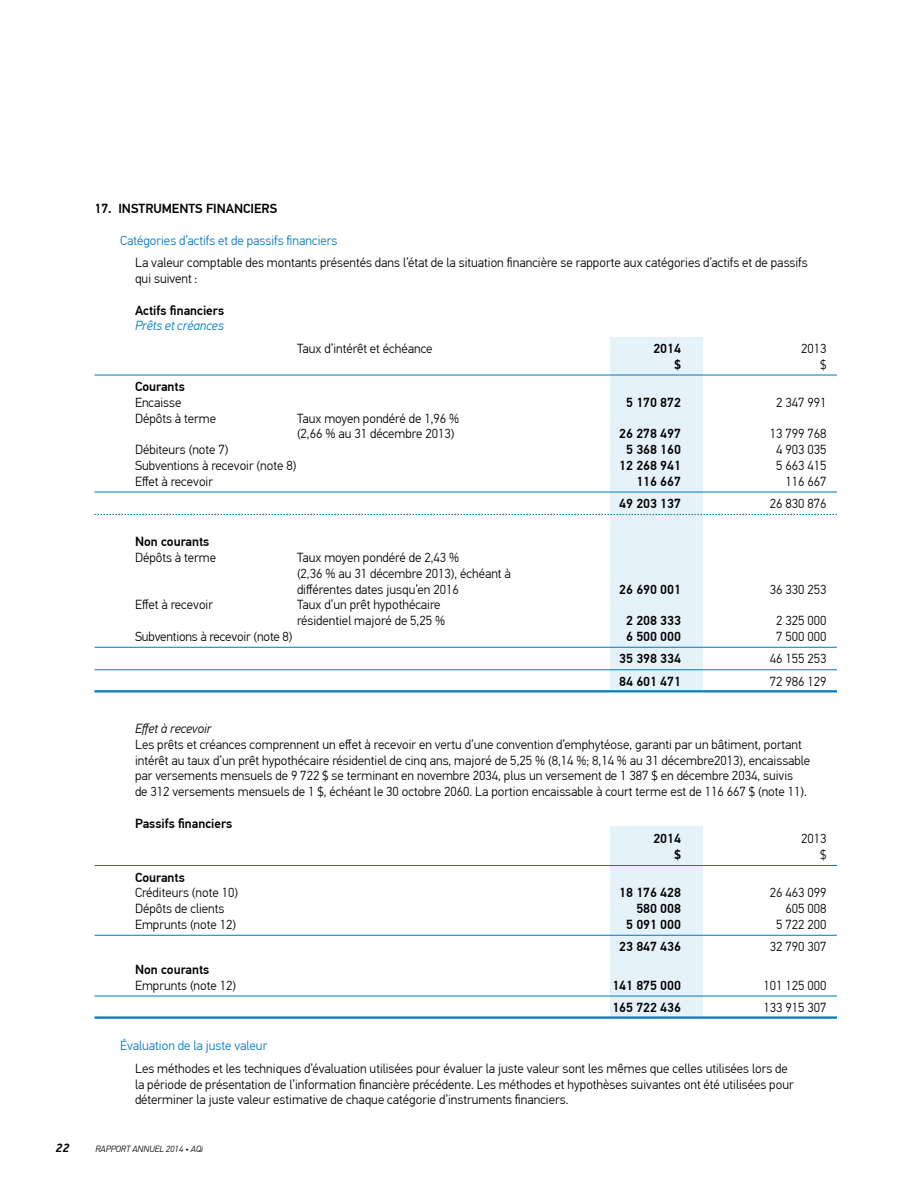
<style>
.page{position:relative;width:918px;height:1188px;background:#fff}
.page>*{position:absolute;margin:0;border:0;box-sizing:border-box;transform-origin:0 0}
.t1{font:300 13.2px/15.8px "PF Din Text Pro";color:#000}
.t2{font:500 13.2px "PF Din Text Pro";color:#000}
.t3{font:300 13.2px "PF Din Text Pro";color:#0079c1}
.t4{font:italic 300 13.2px "PF Din Text Pro";color:#0079c1}
.t5{font:italic 300 13.2px "PF Din Text Pro";color:#000}
.t6{font:italic 700 12px "PF Din Display Pro";color:#000}
.t7{font:italic 300 9px "PF Din Text Pro";color:#000}
</style>
<div class="page">
<div style="left:610px;top:337px;width:93px;height:354px;background:#e6f2f9"></div>
<div style="left:610px;top:826px;width:93px;height:191px;background:#e6f2f9"></div>
<hr style="left:94px;top:375px;width:743px;height:1px;background:#0079c1">
<hr style="left:94px;top:492px;width:743px;height:1px;background:#0079c1">
<svg style="left:94px;top:514px;width:743px;height:1px"></svg>
<hr style="left:94px;top:647px;width:743px;height:1px;background:#0079c1">
<hr style="left:94px;top:670px;width:743px;height:1px;background:#0079c1">
<hr style="left:94px;top:690px;width:743px;height:2px;background:#0079c1">
<hr style="left:94px;top:865px;width:743px;height:1px;background:#0079c1">
<hr style="left:94px;top:935px;width:743px;height:1px;background:#0079c1">
<hr style="left:94px;top:996px;width:743px;height:1px;background:#0079c1">
<hr style="left:94px;top:1016px;width:743px;height:3px;background:#0079c1">
<p class="t2" style="left:94px;top:201px;width:148px">17. INSTRUMENTS FINANCIE</p>
<p class="t2" style="left:262px;top:201px;width:17px">RS</p>
<p class="t3" style="left:120px;top:233px;width:219px">Catégories d’actifs et de passifs financiers</p>
<p class="t1" style="left:135px;top:255px;width:674px">La valeur comptable des montants présentés dans l’état de la situation financière se rapporte aux catégories d’actifs et de passifs qui suivent :</p>
<p class="t2" style="left:135px;top:302px;width:91px">Actifs financiers</p>
<p class="t4" style="left:135px;top:318px;width:90px">Prêts et créances</p>
<p class="t1" style="left:297px;top:341px;width:137px">Taux d’intérêt et échéance</p>
<p class="t2" style="left:653px;top:341px;width:29px">2014</p>
<p class="t1" style="left:801px;top:341px;width:27px">2013</p>
<p class="t2" style="left:674px;top:356px;width:8px">$</p>
<p class="t1" style="left:820px;top:357px;width:8px">$</p>
<p class="t2" style="left:135px;top:379px;width:51px">Courants</p>
<p class="t1" style="left:135px;top:395px;width:48px">Encaisse</p>
<p class="t2" style="left:626px;top:395px;width:56px">5 170 872</p>
<p class="t1" style="left:776px;top:395px;width:52px">2 347 991</p>
<p class="t1" style="left:135px;top:411px;width:83px">Dépôts à terme</p>
<p class="t1" style="left:297px;top:411px;width:164px">Taux moyen pondéré de 1,96 % (2,66 % au 31 décembre 2013)</p>
<p class="t2" style="left:619px;top:426px;width:63px">26 278 497</p>
<p class="t1" style="left:770px;top:426px;width:58px">13 799 768</p>
<p class="t1" style="left:135px;top:442px;width:95px">Débiteurs (note 7)</p>
<p class="t2" style="left:626px;top:442px;width:56px">5 368 160</p>
<p class="t1" style="left:776px;top:442px;width:52px">4 903 035</p>
<p class="t1" style="left:135px;top:458px;width:163px">Subventions à recevoir (note 8)</p>
<p class="t2" style="left:619px;top:458px;width:63px">12 268 941</p>
<p class="t1" style="left:776px;top:458px;width:52px">5 663 415</p>
<p class="t1" style="left:135px;top:474px;width:80px">Effet à recevoir</p>
<p class="t2" style="left:636px;top:473px;width:46px">116 667</p>
<p class="t1" style="left:785px;top:474px;width:43px">116 667</p>
<p class="t2" style="left:619px;top:496px;width:63px">49 203 137</p>
<p class="t1" style="left:770px;top:496px;width:58px">26 830 876</p>
<p class="t2" style="left:135px;top:534px;width:76px">Non courants</p>
<p class="t1" style="left:135px;top:550px;width:83px">Dépôts à terme</p>
<p class="t1" style="left:297px;top:550px;width:215px">Taux moyen pondéré de 2,43 %<br>(2,36 % au 31 décembre 2013), échéant à différentes dates jusqu’en 2016</p>
<p class="t2" style="left:619px;top:581px;width:63px">26 690 001</p>
<p class="t1" style="left:770px;top:582px;width:58px">36 330 253</p>
<p class="t1" style="left:135px;top:597px;width:80px">Effet à recevoir</p>
<p class="t1" style="left:297px;top:597px;width:150px">Taux d’un prêt hypothécaire résidentiel majoré de 5,25 %</p>
<p class="t2" style="left:626px;top:613px;width:56px">2 208 333</p>
<p class="t1" style="left:776px;top:613px;width:52px">2 325 000</p>
<p class="t1" style="left:135px;top:629px;width:159px">Subventions à recevoir (note 8)</p>
<p class="t2" style="left:626px;top:629px;width:56px">6 500 000</p>
<p class="t1" style="left:776px;top:629px;width:52px">7 500 000</p>
<p class="t2" style="left:619px;top:651px;width:63px">35 398 334</p>
<p class="t1" style="left:770px;top:651px;width:58px">46 155 253</p>
<p class="t2" style="left:619px;top:674px;width:63px">84 601 471</p>
<p class="t1" style="left:770px;top:674px;width:58px">72 986 129</p>
<p class="t5" style="left:135px;top:721px;width:78px">Effet à recevoir</p>
<p class="t1" style="left:135px;top:737px;width:677px">Les prêts et créances comprennent un effet à recevoir en vertu d’une convention d’emphytéose, garanti par un bâtiment, portant intérêt au taux d’un prêt hypothécaire résidentiel de cinq ans, majoré de 5,25 % (8,14 %; 8,14 % au 31 décembre2013), encaissable par versements mensuels de 9 722 $ se terminant en novembre 2034, plus un versement de 1 387 $ en décembre 2034, suivis<br>de 312 versements mensuels de 1 $, échéant le 30 octobre 2060. La portion encaissable à court terme est de 116 667 $ (note 11).</p>
<p class="t2" style="left:135px;top:815px;width:99px">Passifs financiers</p>
<p class="t2" style="left:653px;top:831px;width:29px">2014</p>
<p class="t1" style="left:801px;top:831px;width:27px">2013</p>
<p class="t2" style="left:674px;top:847px;width:8px">$</p>
<p class="t1" style="left:820px;top:847px;width:8px">$</p>
<p class="t2" style="left:135px;top:869px;width:51px">Courants</p>
<p class="t1" style="left:135px;top:885px;width:105px">Créditeurs (note 10)</p>
<p class="t2" style="left:619px;top:885px;width:63px">18 176 428</p>
<p class="t1" style="left:770px;top:885px;width:58px">26 463 099</p>
<p class="t1" style="left:135px;top:901px;width:91px">Dépôts de clients</p>
<p class="t2" style="left:636px;top:901px;width:46px">580 008</p>
<p class="t1" style="left:785px;top:901px;width:43px">605 008</p>
<p class="t1" style="left:135px;top:917px;width:103px">Emprunts (note 12)</p>
<p class="t2" style="left:626px;top:917px;width:56px">5 091 000</p>
<p class="t1" style="left:776px;top:917px;width:52px">5 722 200</p>
<p class="t2" style="left:619px;top:939px;width:63px">23 847 436</p>
<p class="t1" style="left:770px;top:939px;width:58px">32 790 307</p>
<p class="t2" style="left:135px;top:961px;width:76px">Non courants</p>
<p class="t1" style="left:135px;top:977px;width:103px">Emprunts (note 12)</p>
<p class="t2" style="left:612px;top:977px;width:70px">141 875 000</p>
<p class="t1" style="left:763px;top:977px;width:65px">101 125 000</p>
<p class="t2" style="left:612px;top:1000px;width:70px">165 722 436</p>
<p class="t1" style="left:763px;top:1000px;width:65px">133 915 307</p>
<p class="t3" style="left:120px;top:1038px;width:149px">Évaluation de la juste valeur</p>
<p class="t1" style="left:135px;top:1061px;width:660px">Les méthodes et les techniques d’évaluation utilisées pour évaluer la juste valeur sont les mêmes que celles utilisées lors de la période de présentation de l’information financière précédente. Les méthodes et hypothèses suivantes ont été utilisées pour déterminer la juste valeur estimative de chaque catégorie d’instruments financiers.</p>
<p class="t6" style="left:56px;top:1140px;width:15px">22</p>
<p class="t7" style="left:95px;top:1144px;width:109px">RAPPORT ANNUEL 2014 • AQi</p>
</div>
